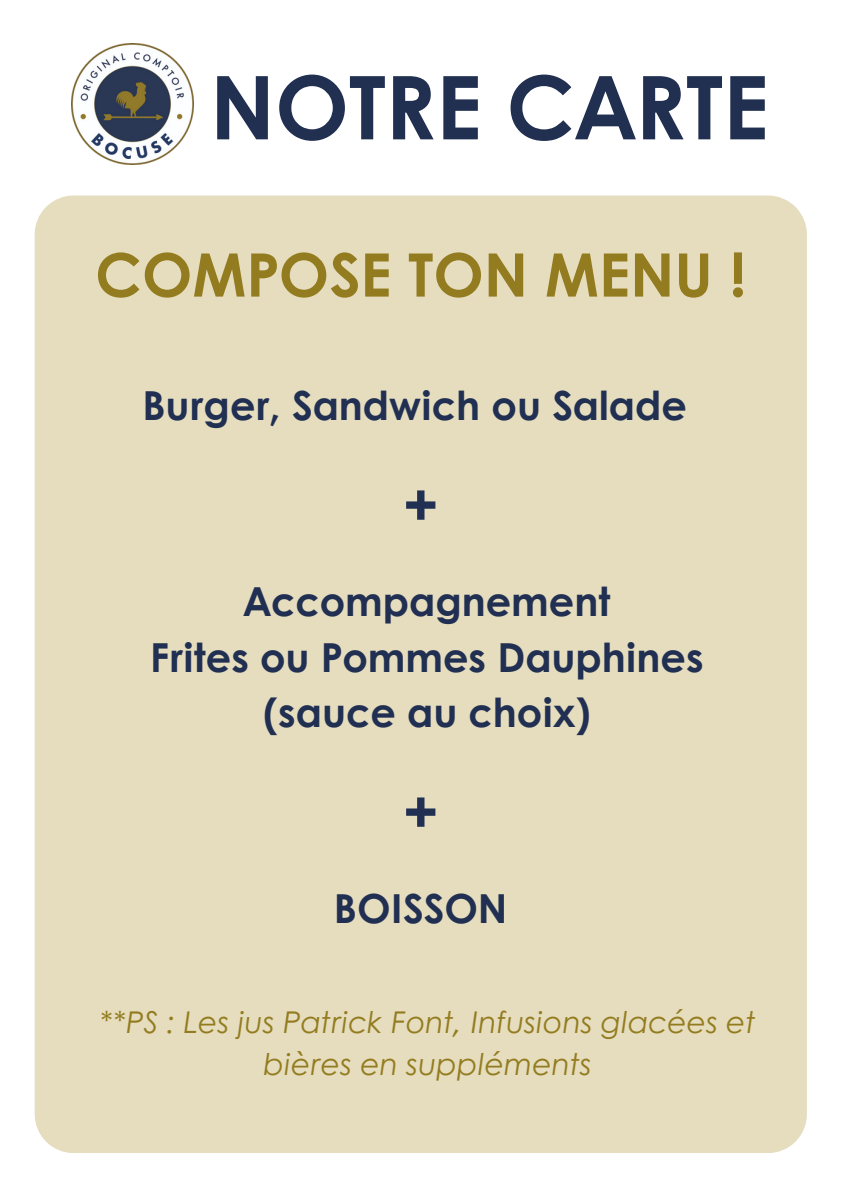
<style>
.page{position:relative;width:842px;height:1191px;background:#fff}
.page>*{position:absolute;margin:0;border:0;box-sizing:border-box;transform-origin:0 0}
.t1{font:700 88px "Century Gothic";color:#213051}
.t2{font:700 60px "Century Gothic";color:#937c1f}
.t3{font:700 60px "Century Gothic";color:#213052}
.t4{font:700 40px "Century Gothic";color:#213052}
.t5{font:italic 30px/42px "Century Gothic";color:#937c1f;text-align:center}
</style>
<div class="page">
<img style="left:72px;top:43px;width:121px;height:122px">
<div style="left:35px;top:195px;width:772px;height:957px;background:#e5ddbe"></div>
<p class="t1" style="left:210px;top:41px;width:560px">NOTRE CARTE</p>
<p class="t2" style="left:95px;top:229px;width:653px">COMPOSE TON MENU !</p>
<p class="t4" style="left:142px;top:375px;width:546px">Burger, Sandwich ou Salade</p>
<p class="t3" style="left:403px;top:459px;width:37px">+</p>
<p class="t4" style="left:243px;top:571px;width:368px">Accompagnement</p>
<p class="t4" style="left:150px;top:627px;width:555px">Frites ou Pommes Dauphines</p>
<p class="t4" style="left:263px;top:682px;width:329px">(sauce au choix)</p>
<p class="t3" style="left:403px;top:766px;width:37px">+</p>
<p class="t4" style="left:334px;top:878px;width:175px">BOISSON</p>
<p class="t5" style="left:99px;top:999px;width:658px">**PS : Les jus Patrick Font, Infusions glacées et bières en suppléments</p>
</div>
